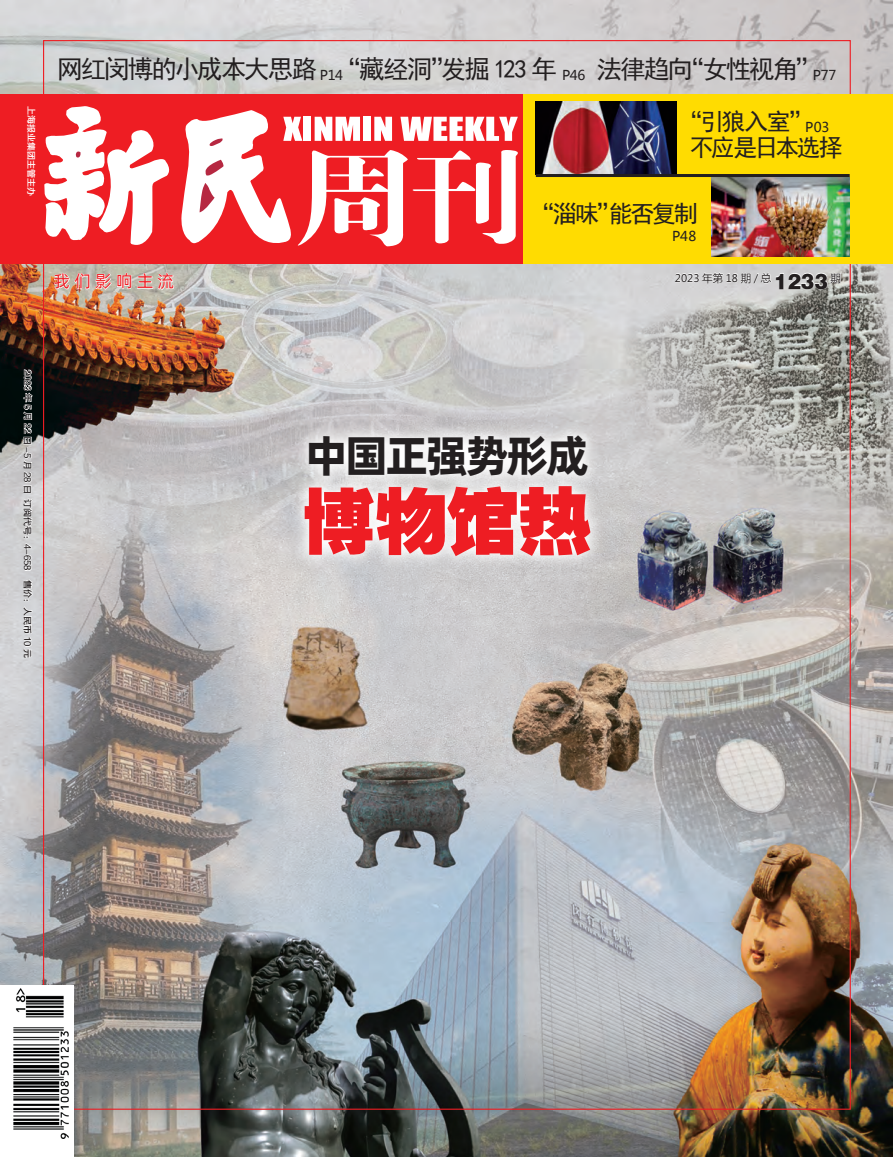
<style>
.page{position:relative;width:893px;height:1157px;background:#fff}
.page>*{position:absolute;margin:0;border:0;box-sizing:border-box;transform-origin:0 0}
.t1{font:72px "FZCCHJW GB1 0";color:#ee1d23}
.t2{font:43.5px "Alibaba Pu Hui Ti 2 105 Heavy";letter-spacing:-.06em;color:#231f20}
.t3{font:25.5px "Sim Hei";letter-spacing:-.08em;color:#231f20}
.t4{font:24px/26.2px "Sim Hei";letter-spacing:-.095em;color:#231f20;text-align:center}
.t5{font:16.95px "Alibaba Pu Hui Ti 2 55 Regular";letter-spacing:.24em;color:#ee1d23}
.t6{font:13.5px "Microsoft Ya Hei";color:#231f20}
.t7{font:10.5px "Microsoft Ya Hei";color:#231f20}
.t8{font:9px "FZYDZHJW GB1 0";color:#231f20}
.t9{font:9px "FZYDZHJW GB1 0";color:#fff}
.s1{font-family:"Microsoft Ya Hei";font-size:13.5px}
.s2{font-family:"FZYDTHJW GB1 0";font-size:18px}
</style>
<div class="page">
<img style="left:0;top:0;width:893px;height:1157px">
<img style="left:42px;top:39px;width:809px;height:1071px">
<div style="left:0;top:95px;width:523px;height:169px;background:#ee1d23"></div>
<svg style="left:44px;top:106px;width:126px;height:139px"></svg>
<svg style="left:181px;top:110px;width:337px;height:137px"></svg>
<div style="left:523px;top:95px;width:370px;height:169px;background:#ffdc01"></div>
<svg style="left:23px;top:369px;width:10px;height:202px"></svg>
<svg style="left:23px;top:579px;width:10px;height:79px"></svg>
<img style="left:54px;top:272px;width:120px;height:44px">
<div style="left:0;top:985px;width:73px;height:172px;background:#fff"></div>
<img style="left:13px;top:988px;width:56px;height:150px">
<img style="left:536px;top:102px;width:141px;height:72px">
<svg style="left:674px;top:256px;width:167px;height:33px"></svg>
<img style="left:711px;top:177px;width:139px;height:79px">
<svg style="left:289px;top:470px;width:316px;height:101px"></svg>
<svg style="left:293px;top:420px;width:310px;height:71px"></svg>
<hr style="left:536px;top:174px;width:314px;height:3px;background:#231f20">
<p class="t9" style="left:36px;top:106px;width:91px;rotate:90deg">上海报业集团主管主办</p>
<p class="t3" style="left:57px;top:56px;width:781px">网红闵博的小成本大思路 <span class="s1">P14</span>“藏经洞”发掘 123 年 <span class="s1">P46</span> 法律趋向“女性视角”<span class="s1">P77</span></p>
<p class="t4" style="left:679px;top:109px;width:165px">“引狼入室”<sub>P03</sub>不应是日本选择</p>
<p class="t4" style="left:531px;top:200px;width:169px">“淄味”能否复制</p>
<p class="t6" style="left:672px;top:227px;width:26px">P48</p>
<p class="t5" style="left:54px;top:268px;width:122px">我们影响主流</p>
<p class="t7" style="left:675px;top:271px;width:168px">2023 年第 18 期 / 总 <span class="s2">1233</span> 期</p>
<p class="t8" style="left:33px;top:369px;width:290px;rotate:90deg">2023 年 5 月 22 日 -5 月 28 日 订阅代号：4-658　售价：人民币 10 元</p>
<p class="t2" style="left:305px;top:420px;width:285px">中国正强势形成</p>
<p class="t1" style="left:303px;top:477px;width:289px">博物馆热</p>
</div>
